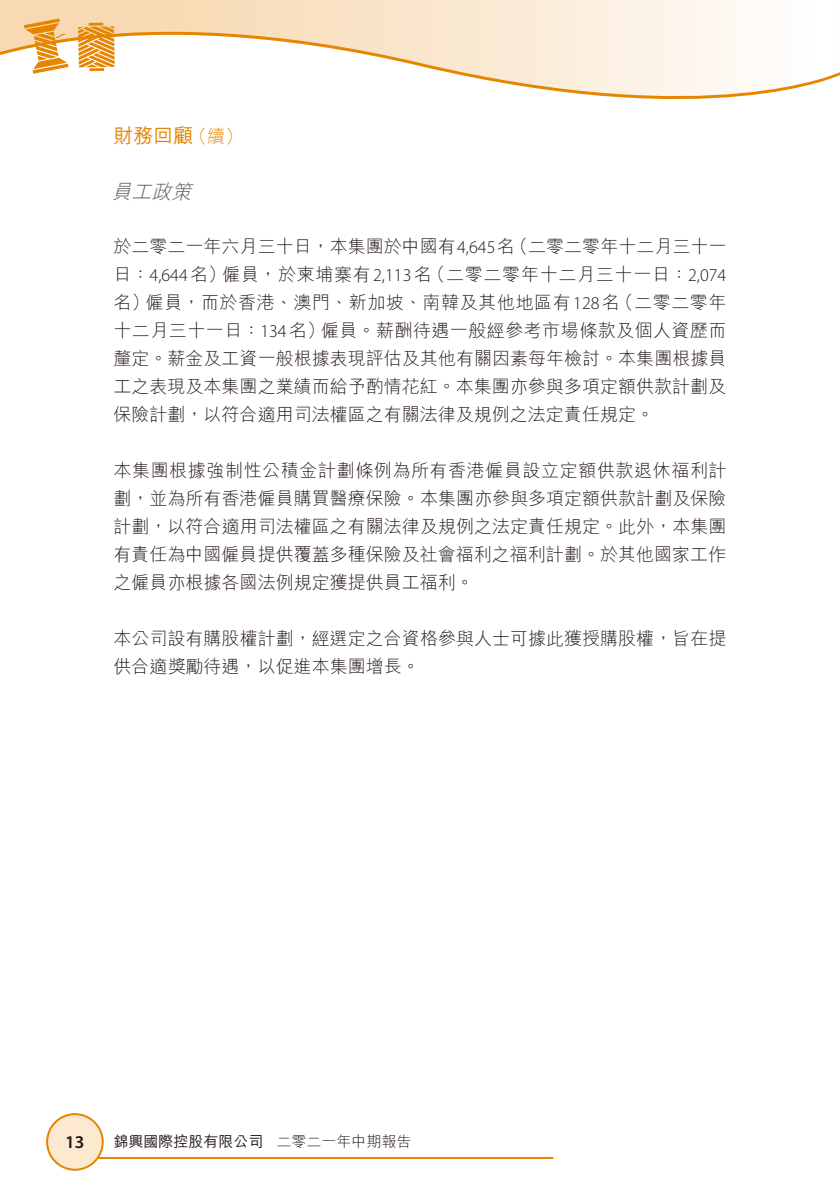
<style>
.page{position:relative;width:840px;height:1191px;background:#fff}
.page>*{position:absolute;margin:0;border:0;box-sizing:border-box;transform-origin:0 0}
.Subhead_2{font:500 20px "M Hei HK";color:#e68500}
.Subhead_3{font:italic 300 20px "M Hei HK";color:#595857}
.Body_text{font:300 18px/28px "M Hei HK";color:#231916}
.Body_text-2{font:300 18px "M Hei HK";letter-spacing:.035em;color:#231916}
.Body_text-3{font:300 18px "M Hei HK";letter-spacing:.025em;color:#231916}
.Body_text-4{font:300 18px "Myriad Pro";color:#231916}
.Subhead_2-2{font:300 18px "M Hei HK";color:#e68500}
.t1{font:600 18px "Myriad Pro";color:#231916}
.t2{font:500 15px "M Hei HK";color:#231916}
.t3{font:300 15px "M Hei HK";color:#231916}
.s1{font-family:"Myriad Pro"}
.s2{font-family:"M Hei HK"}
</style>
<div class="page">
<hr style="left:79px;top:1157px;width:474px;height:2px;background:#e68500">
<div style="left:47px;top:1114px;width:56px;height:55px;background:#fce9d0;border-radius:50%"></div>
<div style="left:46px;top:1113px;width:58px;height:57px;border:2px solid #e68500;border-radius:50%"></div>
<svg style="left:0;top:0;width:839px;height:99px"></svg>
<svg style="left:24px;top:18px;width:44px;height:56px"></svg>
<p class="Subhead_2" style="left:113px;top:121px;width:81px">財務回顧</p>
<p class="Subhead_3" style="left:111px;top:181px;width:87px">員工政策</p>
<p class="Subhead_2-2" style="left:189px;top:127px;width:55px">（續(</p>
<p class="Body_text" style="left:510px;top:232px;width:217px">（二零二零年十二月三十一</p>
<p class="Body_text" style="left:427px;top:232px;width:300px;text-indent:-314px">於二零二一年六月三十日，本集團於中國有<span class="s1">4,645</span>名<br>（二零二零年十二月三十一日：<span class="s1">2,074</span></p>
<p class="Body_text-4" style="left:113px;top:264px;width:114px"><span class="s2">日：</span>4,644<span class="s2">名）</span></p>
<p class="Body_text" style="left:222px;top:260px;width:210px">僱員，於柬埔寨有<span class="s1">2,113</span>名</p>
<p class="Body_text" style="left:113px;top:288px;width:37px">名）</p>
<p class="Body_text-2" style="left:146px;top:293px;width:475px">僱員，而於香港、澳門、新加坡、南韓及其他地區有<span class="s1">128</span>名</p>
<p class="Body_text" style="left:615px;top:288px;width:112px">（二零二零年</p>
<p class="Body_text-3" style="left:321px;top:321px;width:406px">僱員。薪酬待遇一般經參考市場條款及個人資歷而</p>
<p class="Body_text" style="left:113px;top:316px;width:614px">十二月三十一日：<span class="s1">134</span>名）<br>釐定。薪金及工資一般根據表現評估及其他有關因素每年檢討。本集團根據員工之表現及本集團之業績而給予酌情花紅。本集團亦參與多項定額供款計劃及保險計劃，以符合適用司法權區之有關法律及規例之法定責任規定。</p>
<p class="Body_text" style="left:113px;top:456px;width:614px;text-align:justify">本集團根據強制性公積金計劃條例為所有香港僱員設立定額供款退休福利計劃，並為所有香港僱員購買醫療保險。本集團亦參與多項定額供款計劃及保險計劃，以符合適用司法權區之有關法律及規例之法定責任規定。此外，本集團有責任為中國僱員提供覆蓋多種保險及社會福利之福利計劃。於其他國家工作之僱員亦根據各國法例規定獲提供員工福利。</p>
<p class="Body_text" style="left:113px;top:624px;width:614px">本公司設有購股權計劃，經選定之合資格參與人士可據此獲授購股權，旨在提供合適獎勵待遇，以促進本集團增長。</p>
<p class="t1" style="left:65px;top:1130px;width:21px">13</p>
<p class="t2" style="left:113px;top:1130px;width:151px">錦興國際控股有限公司</p>
<p class="t3" style="left:276px;top:1134px;width:136px">二零二一年中期報告</p>
</div>
